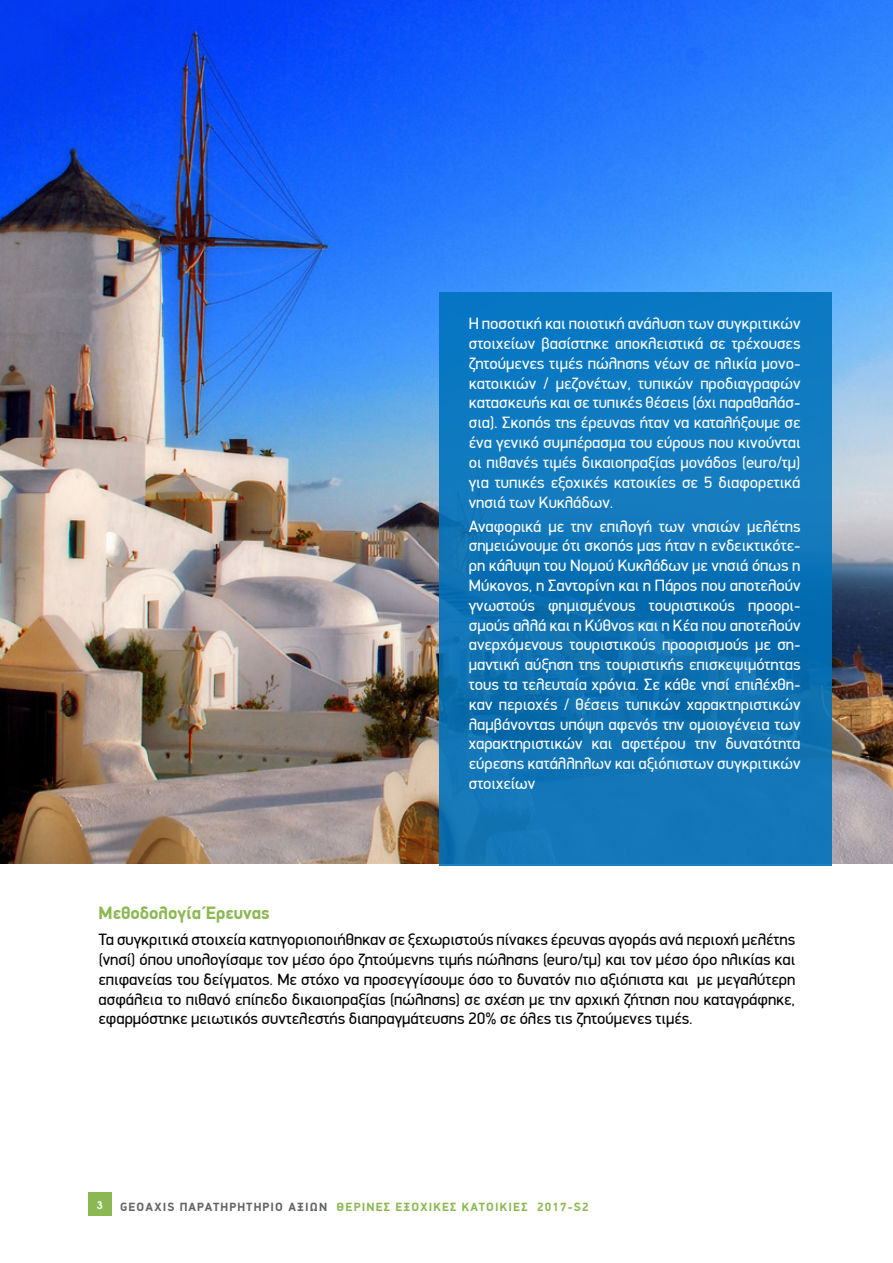
<style>
.page{position:relative;width:893px;height:1263px;background:#fff}
.page>*{position:absolute;margin:0;border:0;box-sizing:border-box;transform-origin:0 0}
.t1{font:700 18px "PF Din Display";color:#8bb853}
.t2{font:16.5px/19.8px "PF Din Display";color:#fff;text-align:justify}
.t3{font:16.5px/19.8px "PF Din Display";color:#000;text-align:justify}
.t4{font:700 12px "PF Din Display";letter-spacing:.1em;color:#8bb853}
.t5{font:700 10.5px "Mg Avant GUC Pol";color:#fff}
.s1{color:#636466}
</style>
<div class="page">
<img style="left:0;top:0;width:893px;height:863px">
<div style="left:439px;top:293px;width:392px;height:573px;background:linear-gradient(to bottom,#0c79c2,#1171b0)"></div>
<div style="left:88px;top:1193px;width:23px;height:23px;background:#8bb853"></div>
<p class="t2" style="left:469px;top:314px;width:333px">Η ποσοτική και ποιοτική ανάλυση των συγκριτικών στοιχείων βασίστηκε αποκλειστικά σε τρέχουσες ζητούμενες τιμές πώλησης νέων σε ηλικία μονο&shy;κατοικιών / μεζονέτων, τυπικών προδιαγραφών κατασκευής και σε τυπικές θέσεις (όχι παραθαλάσ&shy;σια). Σκοπός της έρευνας ήταν να καταλήξουμε σε ένα γενικό συμπέρασμα του εύρους που κινούνται οι πιθανές τιμές δικαιοπραξίας μονάδος (euro/τμ) για τυπικές εξοχικές κατοικίες σε 5 διαφορετικά νησιά των Κυκλάδων.</p>
<p class="t2" style="left:469px;top:516px;width:333px">Αναφορικά με την επιλογή των νησιών μελέτης σημειώνουμε ότι σκοπός μας ήταν η ενδεικτικότε&shy;ρη κάλυψη του Νομού Κυκλάδων με νησιά όπως η Μύκονος, η Σαντορίνη και η Πάρος που αποτελούν γνωστούς φημισμένους τουριστικούς προορι&shy;σμούς αλλά και η Κύθνος και η Κέα που αποτελούν ανερχόμενους τουριστικούς προορισμούς με ση&shy;μαντική αύξηση της τουριστικής επισκεψιμότητας τους τα τελευταία χρόνια. Σε κάθε νησί επιλέχθη&shy;καν περιοχές / θέσεις τυπικών χαρακτηριστικών λαμβάνοντας υπόψη αφενός την ομοιογένεια των χαρακτηριστικών και αφετέρου την δυνατότητα εύρεσης κατάλληλων και αξιόπιστων συγκριτικών στοιχείων</p>
<p class="t1" style="left:99px;top:902px;width:173px">Μεθοδολογία Έρευνας</p>
<p class="t3" style="left:99px;top:929px;width:698px">Τα συγκριτικά στοιχεία κατηγοριοποιήθηκαν σε ξεχωριστούς πίνακες έρευνας αγοράς ανά περιοχή μελέτης (νησί) όπου υπολογίσαμε τον μέσο όρο ζητούμενης τιμής πώλησης (euro/τμ) και τον μέσο όρο ηλικίας και επιφανείας του δείγματος. Με στόχο να προσεγγίσουμε όσο το δυνατόν πιο αξιόπιστα και με μεγαλύτερη ασφάλεια το πιθανό επίπεδο δικαιοπραξίας (πώλησης) σε σχέση με την αρχική ζήτηση που καταγράφηκε, εφαρμόστηκε μειωτικός συντελεστής διαπραγμάτευσης 20% σε όλες τις ζητούμενες τιμές.</p>
<p class="t5" style="left:97px;top:1199px;width:8px">3</p>
<p class="t4" style="left:120px;top:1199px;width:470px"><span class="s1">GEOAXIS ΠΑΡΑΤΗΡΗΤΗΡΙΟ ΑΞΙΩΝ</span> ΘΕΡΙΝΈΣ ΕΞΟΧΙΚΈΣ ΚΑΤΟΙΚΊ ΕΣ 2017-S2</p>
</div>
